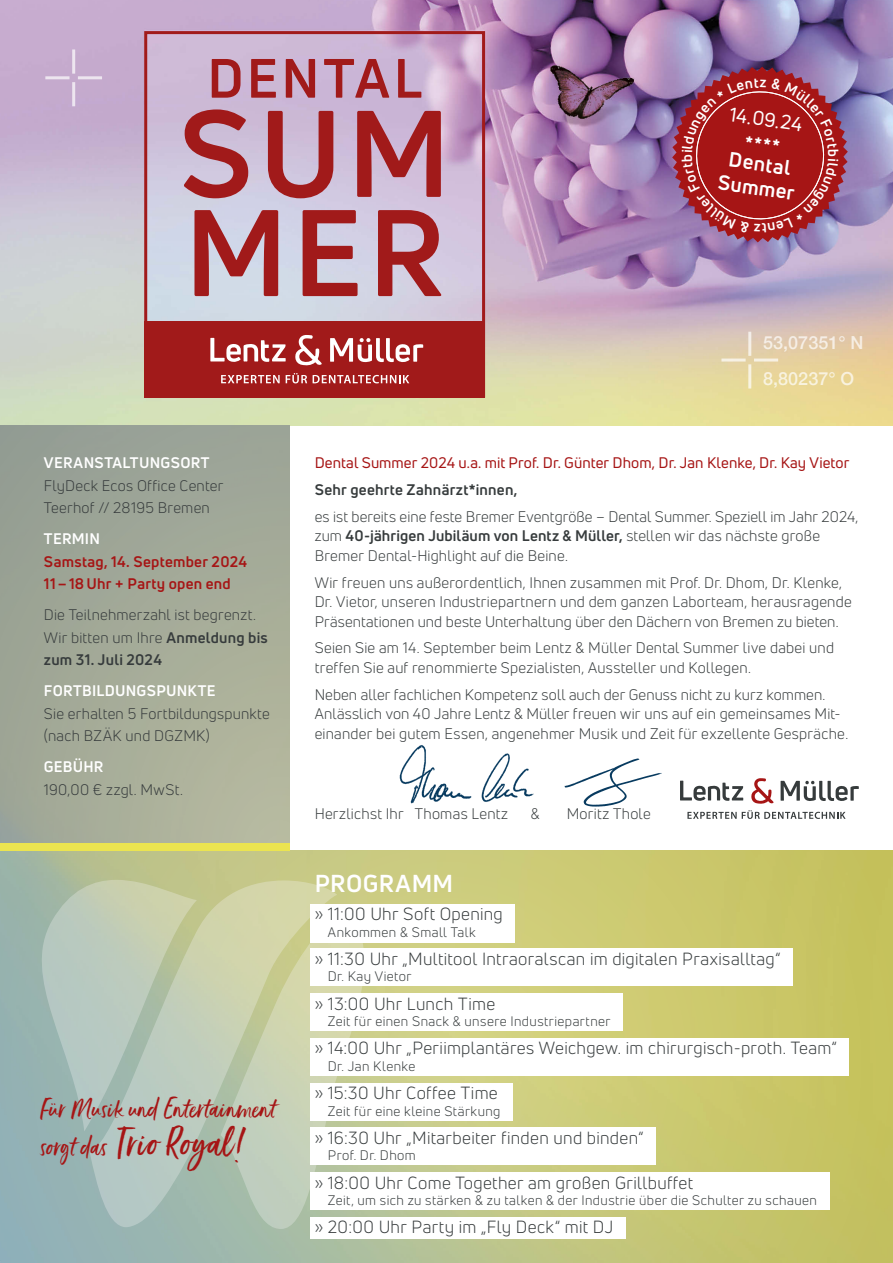
<style>
.page{position:relative;width:893px;height:1263px;background:#fff}
.page>*{position:absolute;margin:0;border:0;box-sizing:border-box;transform-origin:0 0}
.t1{font:700 120.3px/99.1px "Uni Neue";letter-spacing:.04em;color:#a11a1a}
.t2{font:700 54.15px "Uni Neue";letter-spacing:.055em;color:#a11a1a}
.t3{font:36px "Ernestand Emily Solid";letter-spacing:.02em;color:#a61515}
.t4{font:24px "Ernestand Emily Solid";letter-spacing:.02em;color:#a61515}
.t5{font:700 24px "Uni Neue";letter-spacing:.02em;color:#fff}
.t6{font:700 20.25px/24px "Uni Neue";color:#fff;text-align:center}
.t7{font:19.5px "Uni Neue";color:#fff}
.t8{font:500 18px "Helvetica Neue";color:#fff}
.t9{font:17.25px "Uni Neue";letter-spacing:.02em;color:#363b3c}
.t10{font:700 17.25px "Uni Neue";color:#fff}
.t11{font:15px/19.5px "Uni Neue";letter-spacing:.015em;color:#363b3c}
.t12{font:15px "Uni Neue";letter-spacing:.005em;color:#a61515}
.t13{font:700 15px "Uni Neue";letter-spacing:.015em;color:#fff}
.t14{font:700 15px/22.5px "Uni Neue";letter-spacing:.015em;color:#a61515}
.t15{font:700 15px "Uni Neue";letter-spacing:.015em;color:#363b3c}
.t16{font:13.5px "Uni Neue";letter-spacing:.03em;color:#363b3c}
.s1{font-weight:700}
.s2{font-size:24px}
</style>
<div class="page">
<img style="left:0;top:0;width:893px;height:425px">
<div style="left:144px;top:321px;width:341px;height:76px;background:#a11a1a"></div>
<svg style="left:210px;top:338px;width:76px;height:24px"></svg>
<svg style="left:330px;top:338px;width:93px;height:25px"></svg>
<svg style="left:295px;top:335px;width:27px;height:31px"></svg>
<svg style="left:221px;top:375px;width:59px;height:8px"></svg>
<svg style="left:286px;top:373px;width:21px;height:10px"></svg>
<svg style="left:313px;top:375px;width:96px;height:8px"></svg>
<div style="left:144px;top:31px;width:341px;height:366px;border:3px solid #a11a1a"></div>
<svg style="left:0;top:850px;width:893px;height:413px;background:#c0c47c"></svg>
<div style="left:0;top:425px;width:289px;height:425px;background:linear-gradient(to right,#9aa295,#acb19c)"></div>
<svg style="left:40px;top:880px;width:326px;height:349px;background:#b9c8b2"></svg>
<div style="left:0;top:842px;width:289px;height:8px;background:#ebe450"></div>
<img style="left:399px;top:745px;width:135px;height:59px">
<svg style="left:680px;top:781px;width:63px;height:20px"></svg>
<svg style="left:781px;top:781px;width:78px;height:20px"></svg>
<svg style="left:751px;top:778px;width:23px;height:26px"></svg>
<svg style="left:687px;top:810px;width:159px;height:9px"></svg>
<hr style="left:45px;top:76px;width:25px;height:3px;background:#fff">
<hr style="left:78px;top:76px;width:24px;height:3px;background:#fff">
<hr style="left:72px;top:49px;width:3px;height:25px;background:#fff">
<hr style="left:72px;top:82px;width:3px;height:24px;background:#fff">
<hr style="left:721px;top:358px;width:25px;height:3px;background:#fff">
<hr style="left:754px;top:358px;width:24px;height:3px;background:#fff">
<hr style="left:748px;top:332px;width:3px;height:24px;background:#fff">
<hr style="left:748px;top:364px;width:3px;height:24px;background:#fff">
<div style="left:310px;top:904px;width:205px;height:38px;background:#fff"></div>
<div style="left:310px;top:949px;width:483px;height:37px;background:#fff"></div>
<div style="left:310px;top:993px;width:313px;height:37px;background:#fff"></div>
<div style="left:310px;top:1038px;width:539px;height:37px;background:#fff"></div>
<div style="left:310px;top:1083px;width:203px;height:37px;background:#fff"></div>
<div style="left:310px;top:1128px;width:346px;height:37px;background:#fff"></div>
<div style="left:310px;top:1172px;width:519px;height:37px;background:#fff"></div>
<div style="left:310px;top:1217px;width:316px;height:22px;background:#fff"></div>
<img style="left:564px;top:758px;width:98px;height:49px">
<svg style="left:672px;top:67px;width:176px;height:175px;background:#a1323f"></svg>
<h2 class="t2" style="left:207px;top:44px;width:216px">DENTAL</h2>
<h1 class="t1" style="left:179px;top:103px;width:274px">SUM<br>MER</h1>
<h3 class="t7" style="left:731px;top:102px;width:75px;rotate:8deg">14.09.24</h3>
<p class="t10" style="left:746px;top:131px;width:37px;rotate:8deg">****</p>
<h3 class="t6" style="left:723px;top:146px;width:79px;rotate:8deg">Dental<br>Summer</h3>
<p class="t8" style="left:763px;top:328px;width:102px">53,07351° N</p>
<p class="t8" style="left:763px;top:364px;width:92px">8,80237° O</p>
<p class="t13" style="left:44px;top:454px;width:167px">VERANSTALTUNGSORT</p>
<p class="t11" style="left:44px;top:474px;width:181px;line-height:22.5px">FlyDeck Ecos Office Center<br>Teerhof // 28195 Bremen</p>
<p class="t13" style="left:44px;top:530px;width:58px">TERMIN</p>
<p class="t14" style="left:44px;top:550px;width:205px">Samstag, 14. September 2024<br>11–18Uhr + Party open end</p>
<p class="t11" style="left:44px;top:604px;width:225px;line-height:22.5px">Die Teilnehmerzahl ist begrenzt.<br>Wir bitten um Ihre <span class="s1">Anmeldung bis zum 31. Juli 2024</span></p>
<p class="t13" style="left:44px;top:682px;width:173px">FORTBILDUNGSPUNKTE</p>
<p class="t11" style="left:44px;top:702px;width:227px;line-height:22.5px">Sie erhalten 5 Fortbildungspunkte (nach BZÄK und DGZMK)</p>
<p class="t13" style="left:44px;top:758px;width:61px">GEBÜHR</p>
<p class="t11" style="left:44px;top:780px;width:140px">190,00 € zzgl. MwSt.</p>
<h3 class="t4" style="left:40px;top:1094px;width:237px">Für Musik und Entertainment</h3>
<h3 class="t3" style="left:40px;top:1121px;width:206px"><span class="s2">sorgt das</span> Trio Royal!</h3>
<p class="t12" style="left:315px;top:454px;width:536px">Dental Summer 2024 u.a. mit Prof. Dr. Günter Dhom, Dr. Jan Klenke, Dr. Kay Vietor</p>
<p class="t15" style="left:315px;top:480px;width:204px">Sehr geehrte Zahnärzt*innen,</p>
<p class="t11" style="left:315px;top:507px;width:545px">es ist bereits eine feste Bremer Eventgröße – Dental Summer. Speziell im Jahr 2024, zum <span class="s1">40-jährigen Jubiläum von Lentz &amp; Müller,</span> stellen wir das nächste große<br>Bremer Dental-Highlight auf die Beine.</p>
<p class="t11" style="left:315px;top:572px;width:539px">Wir freuen uns außerordentlich, Ihnen zusammen mit Prof. Dr. Dhom, Dr. Klenke,<br>Dr. Vietor, unseren Industriepartnern und dem ganzen Laborteam, herausragende<br>Präsentationen und beste Unterhaltung über den Dächern von Bremen zu bieten.</p>
<p class="t11" style="left:315px;top:638px;width:521px">Seien Sie am 14. September beim Lentz &amp; Müller Dental Summer live dabei und treffen Sie auf renommierte Spezialisten, Aussteller und Kollegen.</p>
<p class="t11" style="left:315px;top:684px;width:535px">Neben aller fachlichen Kompetenz soll auch der Genuss nicht zu kurz kommen.<br>Anlässlich von 40 Jahre Lentz &amp; Müller freuen wir uns auf ein gemeinsames Mit&shy;einander bei gutem Essen, angenehmer Musik und Zeit für exzellente Gespräche.</p>
<p class="t11" style="left:315px;top:804px;width:195px">Herzlichst Ihr Thomas Lentz</p>
<p class="t11" style="left:531px;top:804px;width:10px">&amp;</p>
<p class="t11" style="left:567px;top:804px;width:86px">Moritz Thole</p>
<h3 class="t5" style="left:315px;top:868px;width:140px">PROGRAMM</h3>
<p class="t9" style="left:315px;top:904px;width:190px">» 11:00 Uhr Soft Opening</p>
<p class="t16" style="left:328px;top:924px;width:149px">Ankommen &amp; Small Talk</p>
<p class="t9" style="left:315px;top:948px;width:467px">» 11:30 Uhr „Multitool Intraoralscan im digitalen Praxisalltag“</p>
<p class="t16" style="left:328px;top:968px;width:85px">Dr. Kay Vietor</p>
<p class="t9" style="left:315px;top:993px;width:182px">» 13:00 Uhr Lunch Time</p>
<p class="t16" style="left:328px;top:1013px;width:284px">Zeit für einen Snack &amp; unsere Industriepartner</p>
<p class="t9" style="left:315px;top:1038px;width:524px">» 14:00 Uhr „Periimplantäres Weichgew. im chirurgisch-proth. Team“</p>
<p class="t16" style="left:328px;top:1058px;width:89px">Dr. Jan Klenke</p>
<p class="t9" style="left:315px;top:1083px;width:185px">» 15:30 Uhr Coffee Time</p>
<p class="t16" style="left:328px;top:1103px;width:174px">Zeit für eine kleine Stärkung</p>
<p class="t9" style="left:315px;top:1127px;width:331px">» 16:30 Uhr „Mitarbeiter finden und binden“</p>
<p class="t16" style="left:328px;top:1147px;width:89px">Prof. Dr. Dhom</p>
<p class="t9" style="left:315px;top:1172px;width:380px">» 18:00 Uhr Come Together am großen Grillbuffet</p>
<p class="t16" style="left:328px;top:1192px;width:491px">Zeit, um sich zu stärken &amp; zu talken &amp; der Industrie über die Schulter zu schauen</p>
<p class="t9" style="left:315px;top:1217px;width:300px">» 20:00 Uhr Party im „Fly Deck“ mit DJ</p>
</div>
